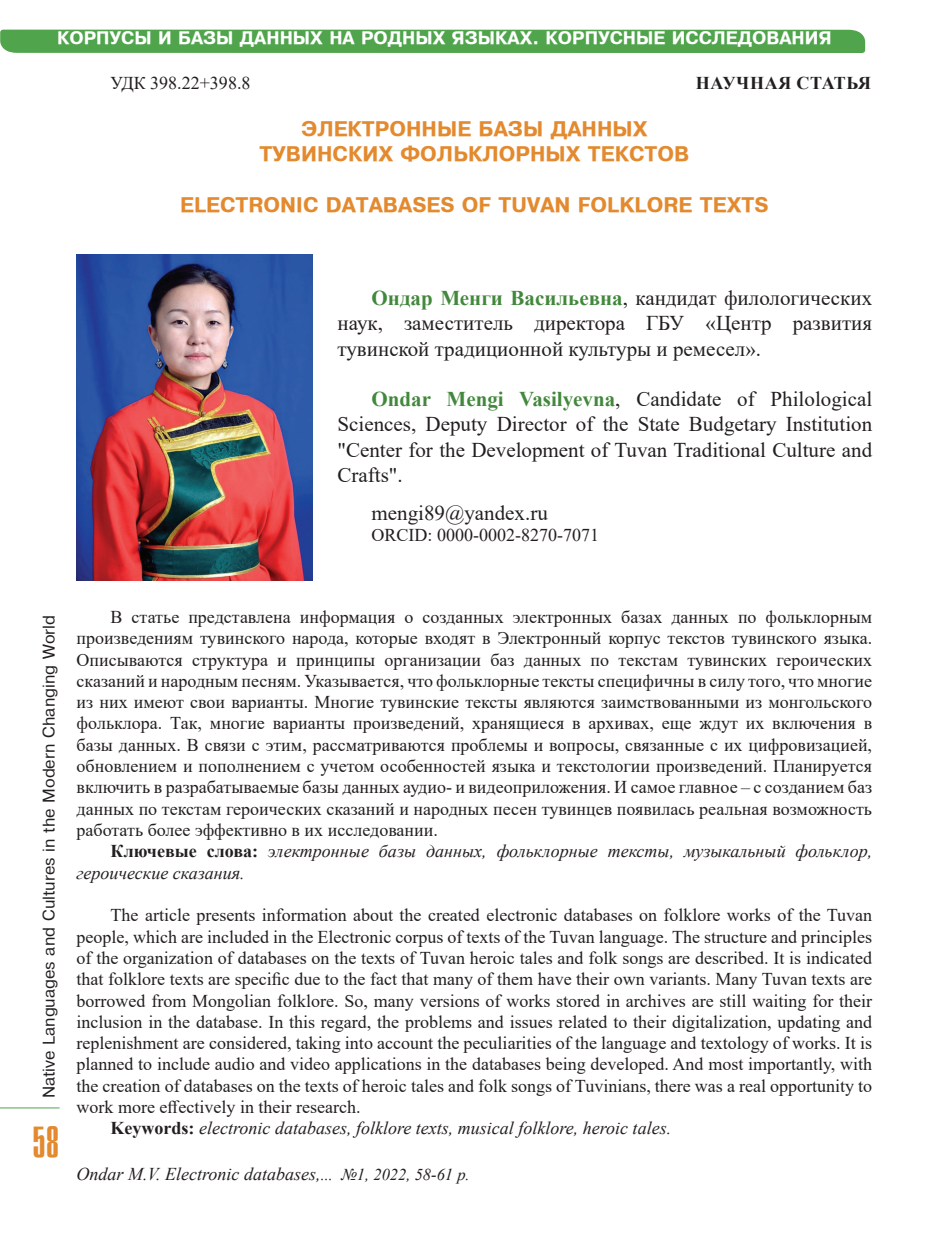
<style>
.page{position:relative;width:936px;height:1234px;background:#fff}
.page>*{position:absolute;margin:0;border:0;box-sizing:border-box;transform-origin:0 0}
.t1{font:36px "Compact Light Tuva";color:#e38a2f}
.t2{font:21px/25.2px "Times New Roman";color:#231f20;text-align:justify}
.t3{font:700 21px/25.2px "Tuv Pragmatica";color:#e38a2f;text-align:center}
.t4{font:18px/21.3px "Times New Roman";color:#231f20;text-align:justify}
.t5{font:italic 18px/21.3px "Times New Roman";color:#231f20}
.t6{font:700 18px "Tuv Pragmatica";color:#fff}
.t7{font:700 18px "Times New Roman";letter-spacing:.035em;color:#231f20}
.t8{font:16.5px "Tuv Pragmatica";color:#231f20}
.s1{font-weight:700;color:#42883c}
.s2{font-weight:700;font-style:normal}
.s3{font-size:16.5px}
</style>
<div class="page">
<hr style="left:0;top:1107px;width:60px;height:1px;background:#4fa44c">
<div style="left:0;top:30px;width:865px;height:23px;background:#4fa44c"></div>
<img style="left:77px;top:254px;width:235px;height:326px">
<p class="t6" style="left:57px;top:28px;width:776px">КОРПУСЫ И БАЗЫ ДАННЫХ НА РОДНЫХ ЯЗЫКАХ. КОРПУСНЫЕ ИССЛЕДОВАНИЯ</p>
<p class="t4" style="left:111px;top:72px;width:141px">УДК 398.22+398.8</p>
<p class="t7" style="left:695px;top:70px;width:177px">НАУЧНАЯ СТАТЬЯ</p>
<p class="t3" style="left:259px;top:116px;width:431px">ЭЛЕКТРОННЫЕ БАЗЫ ДАННЫХ<br>ТУВИНСКИХ ФОЛЬКЛОРНЫХ ТЕКСТОВ</p>
<p class="t3" style="left:180px;top:192px;width:590px">ELECTRONIC DATABASES OF TUVAN FOLKLORE TEXTS</p>
<p class="t2" style="left:337px;top:285px;width:536px;text-indent:34px"><span class="s1">Ондар Менги Васильевна</span>, кандидат филологических наук, заместитель директора ГБУ «Центр развития тувинской традиционной культуры и ремесел».</p>
<p class="t2" style="left:337px;top:386px;width:536px;text-indent:34px"><span class="s1">Ondar Mengi Vasilyevna</span>, Candidate of Philological Sciences, Deputy Director of the State Budgetary Institution "Center for the Development of Tuvan Traditional Culture and Crafts".</p>
<p class="t2" style="left:371px;top:499px;width:178px">mengi89@yandex.ru</p>
<p class="t4" style="left:371px;top:524px;width:229px">ORCID: 0000-0002-8270-7071</p>
<p class="t8" style="left:40px;top:1097px;width:484px;rotate:-90deg">Native Languages and Cultures in the Modern Changing World</p>
<h1 class="t1" style="left:33px;top:1120px;width:28px">58</h1>
<p class="t4" style="left:77px;top:605px;width:797px;text-indent:34px">В статье представлена информация о созданных электронных базах данных по фольклорным произведениям тувинского народа, которые входят в Электронный корпус текстов тувинского языка.<br>Описываются структура и принципы организации баз данных по текстам тувинских героических сказаний и народным песням. Указывается, что фольклорные тексты специфичны в силу того, что многие из них имеют свои варианты. Многие тувинские тексты являются заимствованными из монгольского фольклора. Так, многие варианты произведений, хранящиеся в архивах, еще ждут их включения в базы данных. В связи с этим, рассматриваются проблемы и вопросы, связанные с их цифровизацией, обновлением и пополнением с учетом особенностей языка и текстологии произведений. Планируется включить в разрабатываемые базы данных аудио- и видеоприложения. И самое главное – с созданием баз данных по текстам героических сказаний и народных песен тувинцев появилась реальная возможность работать более эффективно в их исследовании.</p>
<p class="t5" style="left:77px;top:840px;width:797px;text-indent:34px"><span class="s2">Ключевые слова:</span> электронные базы данных, фольклорные тексты, музыкальный фольклор, героические сказания.</p>
<p class="t4" style="left:111px;top:903px;width:763px">The article presents information about the created electronic databases on folklore works of the Tuvan</p>
<p class="t4" style="left:77px;top:925px;width:797px">people, which are included in the Electronic corpus of texts of the Tuvan language. The structure and principles</p>
<p class="t4" style="left:77px;top:946px;width:797px">of the organization of databases on the texts of Tuvan heroic tales and folk songs are described. It is indicated</p>
<p class="t4" style="left:77px;top:967px;width:797px">that folklore texts are specific due to the fact that many of them have their own variants. Many Tuvan texts are</p>
<p class="t4" style="left:77px;top:989px;width:797px">borrowed from Mongolian folklore. So, many versions of works stored in archives are still waiting for their</p>
<p class="t4" style="left:77px;top:1010px;width:797px">inclusion in the database. In this regard, the problems and issues related to their digitalization, updating and</p>
<p class="t4" style="left:77px;top:1031px;width:797px">replenishment are considered, taking into account the peculiarities of the language and textology of works. It is</p>
<p class="t4" style="left:77px;top:1052px;width:797px">planned to include audio and video applications in the databases being developed. And most importantly, with</p>
<p class="t4" style="left:77px;top:1074px;width:797px">the creation of databases on the texts of heroic tales and folk songs of Tuvinians, there was a real opportunity to</p>
<p class="t4" style="left:77px;top:1095px;width:285px">work more effectively in their research.</p>
<p class="t5" style="left:111px;top:1116px;width:562px"><span class="s2">Keywords:</span> electronic databases, folklore texts, musical folklore, heroic tales.</p>
<p class="t5" style="left:77px;top:1162px;width:394px">Ondar M.V. Electronic databases,<span class="s3">... №1, 2022, 58-61 р.</span></p>
</div>
